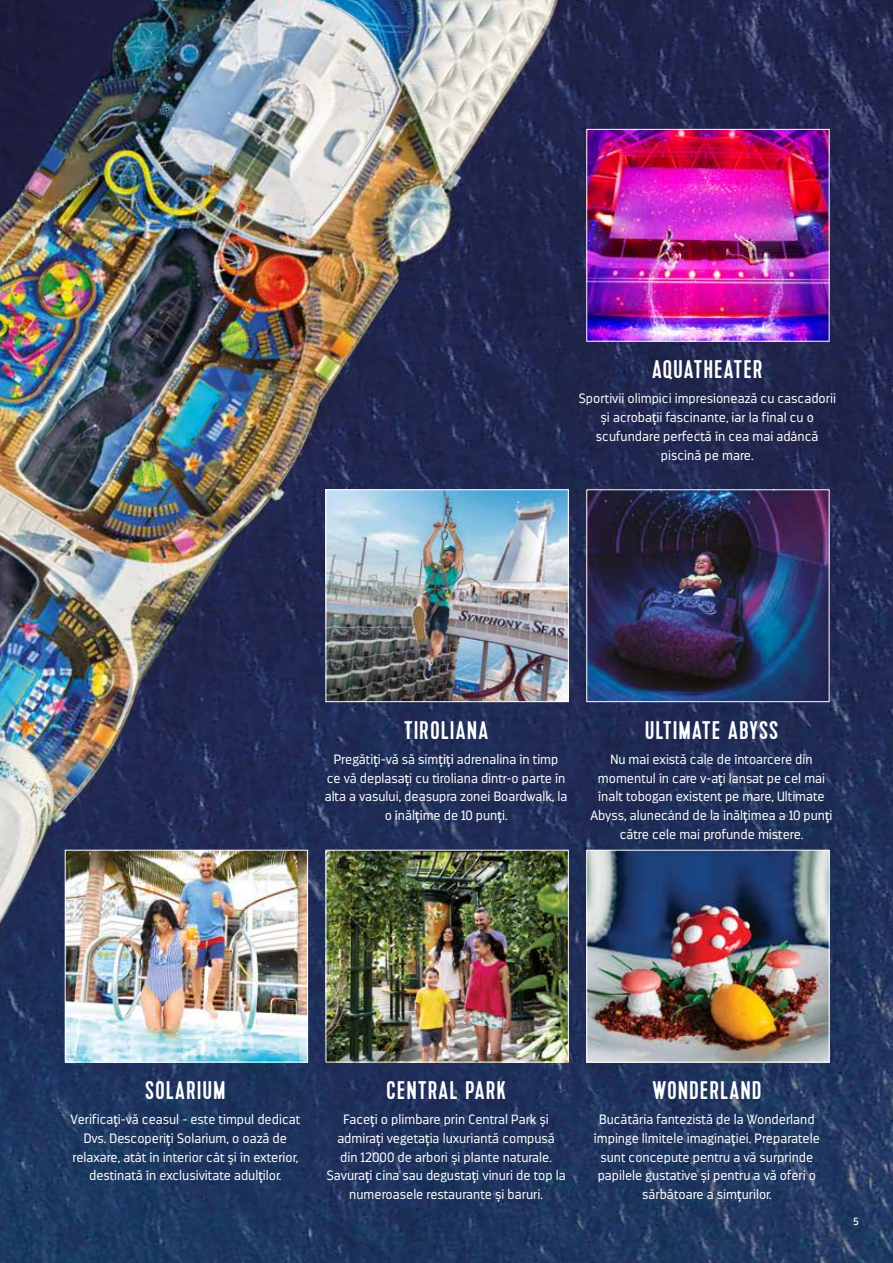
<style>
.page{position:relative;width:893px;height:1263px;background:#fff}
.page>*{position:absolute;margin:0;border:0;box-sizing:border-box;transform-origin:0 0}
.t1{font:25.5px "Kapra";letter-spacing:.06em;color:#fff}
.t2{font:300 13.5px/18.8px "Darwin";color:#fff;text-align:center}
.t3{font:10.5px "Darwin";color:#fff}
.s1{font-weight:400}
</style>
<div class="page">
<img style="left:0;top:0;width:893px;height:1263px">
<img style="left:588px;top:852px;width:239px;height:208px">
<div style="left:586px;top:850px;width:243px;height:212px;border:1px solid #fff"></div>
<img style="left:328px;top:852px;width:239px;height:208px">
<div style="left:326px;top:850px;width:243px;height:212px;border:1px solid #fff"></div>
<img style="left:67px;top:852px;width:239px;height:208px">
<div style="left:65px;top:850px;width:243px;height:212px;border:1px solid #fff"></div>
<img style="left:588px;top:491px;width:239px;height:209px">
<div style="left:586px;top:489px;width:243px;height:213px;border:1px solid #fff"></div>
<img style="left:328px;top:491px;width:239px;height:209px">
<div style="left:326px;top:489px;width:243px;height:213px;border:1px solid #fff"></div>
<img style="left:588px;top:131px;width:239px;height:209px">
<div style="left:586px;top:129px;width:243px;height:213px;border:1px solid #fff"></div>
<h1 class="t1" style="left:652px;top:355px;width:112px">AQUATHEATER</h1>
<p class="t2" style="left:579px;top:389px;width:259px">Sportivii olimpici impresionează cu cascadorii și acroba<span class="s1">ț</span>ii fascinante, iar la final cu o scufundare perfectă în cea mai adâncă piscină pe mare.</p>
<h1 class="t1" style="left:404px;top:715px;width:86px">TIROLIANA</h1>
<p class="t2" style="left:325px;top:750px;width:244px">Pregăti<span class="s1">ț</span>i-vă să sim<span class="s1">țiți</span> adrenalina în timp<br>ce vă deplasa<span class="s1">ț</span>i cu tiroliana dintr-o parte în alta a vasului, deasupra zonei Boardwalk, la o înăl<span class="s1">ț</span>ime de 10 pun<span class="s1">ț</span>i.</p>
<h1 class="t1" style="left:645px;top:715px;width:134px">ULTIMATE ABYSS</h1>
<p class="t2" style="left:590px;top:750px;width:244px">Nu mai există cale de întoarcere din momentul în care v-a<span class="s1">ț</span>i lansat pe cel mai înalt tobogan existent pe mare, Ultimate Abyss, alunecând de la înăl<span class="s1">ț</span>imea a 10 pun<span class="s1">ț</span>i către cele mai profunde mistere.</p>
<h1 class="t1" style="left:145px;top:1075px;width:81px">SOLARIUM</h1>
<p class="t2" style="left:71px;top:1110px;width:231px">Verifica<span class="s1">ț</span>i-vă ceasul - este timpul dedicat Dvs. Descoperi<span class="s1">ț</span>i Solarium, o oază de relaxare, atât în interior cât și în exterior, destinată în exclusivitate adul<span class="s1">ț</span>ilor.</p>
<h1 class="t1" style="left:387px;top:1075px;width:121px">CENTRAL PARK</h1>
<p class="t2" style="left:326px;top:1110px;width:241px">Face<span class="s1">ț</span>i o plimbare prin Central Park și admira<span class="s1">ț</span>i vegeta<span class="s1">ț</span>ia luxuriantă compusă<br>din 12000 de arbori și plante naturale.<br>Savura<span class="s1">ț</span>i cina sau degusta<span class="s1">ț</span>i vinuri de top la numeroasele restaurante și baruri.</p>
<h1 class="t1" style="left:653px;top:1075px;width:110px">WONDERLAND</h1>
<p class="t2" style="left:594px;top:1110px;width:228px">Bucătăria fantezistă de la Wonderland împinge limitele imagina<span class="s1">ț</span>iei. Preparatele sunt concepute pentru a vă surprinde papilele gustative și pentru a vă oferi o sărbătoare a sim<span class="s1">ț</span>urilor.</p>
<p class="t3" style="left:853px;top:1215px;width:7px">5</p>
</div>
